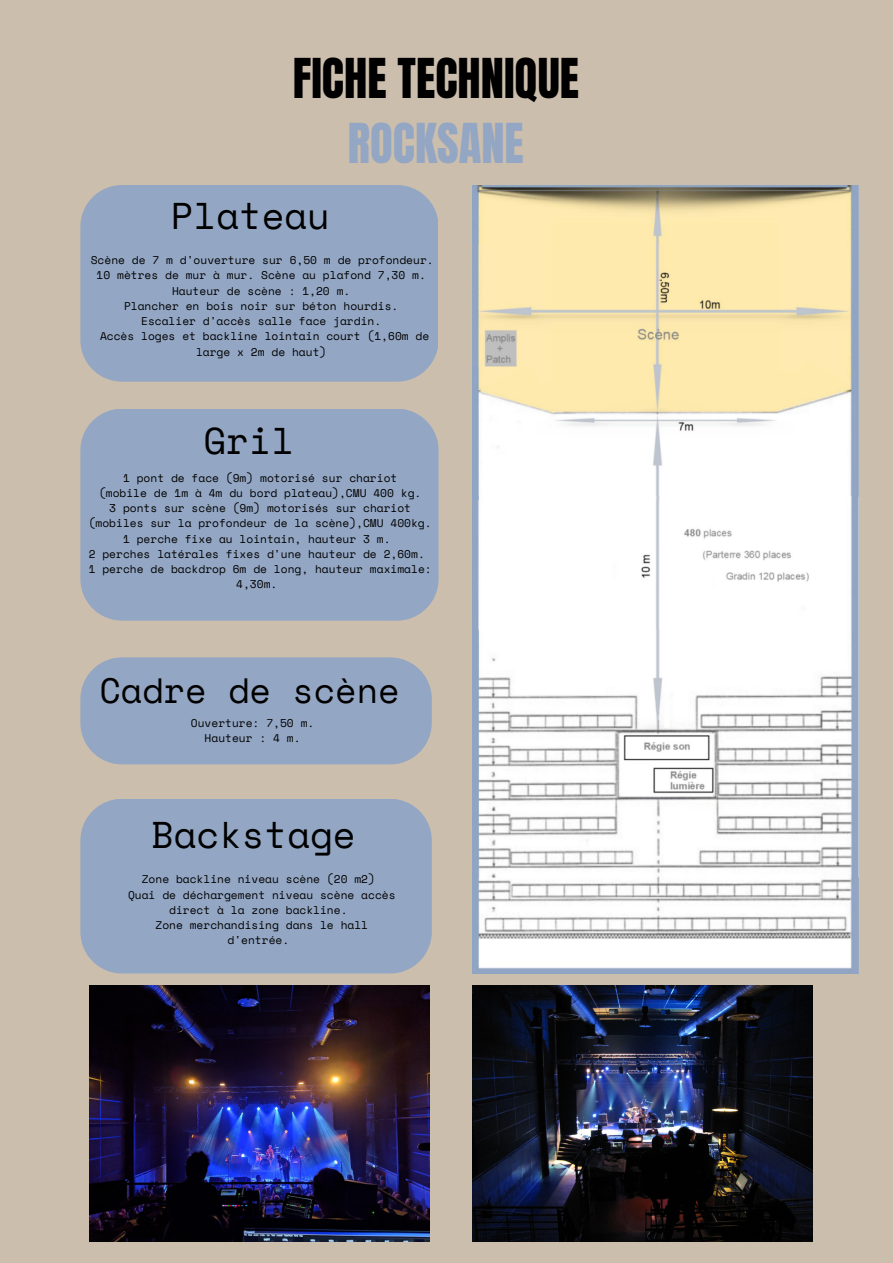
<style>
.page{position:relative;width:893px;height:1263px;background:#ccbead}
.page>*{position:absolute;margin:0;border:0;box-sizing:border-box;transform-origin:0 0}
.t1{font:46.72px/65.1px "Anton";color:#000;text-align:center}
.t2{font:37.12px "Space Mono";color:#000}
.t3{font:35.03px "Space Mono";color:#000}
.t4{font:11.18px/15.2px "Space Mono";color:#000}
.s1{color:#93a6c3}
</style>
<div class="page">
<img style="left:472px;top:185px;width:386px;height:788px">
<div style="left:80px;top:185px;width:358px;height:197px;background:#93a6c3;border-radius:42px"></div>
<div style="left:80px;top:409px;width:358px;height:212px;background:#93a6c3;border-radius:42px"></div>
<div style="left:80px;top:657px;width:351px;height:107px;background:#93a6c3;border-radius:42px"></div>
<div style="left:80px;top:799px;width:352px;height:174px;background:#93a6c3;border-radius:42px"></div>
<img style="left:89px;top:986px;width:341px;height:255px">
<img style="left:472px;top:986px;width:340px;height:255px">
<p class="t1" style="left:293px;top:47px;width:288px">FICHE TECHNIQUE<br><span class="s1">ROCKSANE</span></p>
<p class="t2" style="left:171px;top:188px;width:161px">Plateau</p>
<p class="t4" style="left:91px;top:252px;width:344px">Scène de 7 m d'ouverture sur 6,50 m de profondeur.</p>
<p class="t4" style="left:97px;top:268px;width:331px">10 mètres de mur à mur. Scène au plafond 7,30 m.</p>
<p class="t4" style="left:172px;top:283px;width:180px">Hauteur de scène : 1,20 m.</p>
<h2 class="t4" style="left:124px;top:298px;width:276px">Plancher en bois noir sur béton hourdis.</h2>
<p class="t4" style="left:141px;top:313px;width:242px">Escalier d'accès salle face jardin.</p>
<p class="t4" style="left:196px;top:329px;width:235px;text-indent:-96px">Accès loges et backline lointain court (1,60m de large x 2m de haut)</p>
<p class="t2" style="left:203px;top:412px;width:92px">Gril</p>
<p class="t4" style="left:123px;top:470px;width:276px">1 pont de face (9m) motorisé sur chariot</p>
<p class="t4" style="left:99px;top:485px;width:324px">(mobile de 1m à 4m du bord plateau),CMU 400 kg.</p>
<p class="t4" style="left:89px;top:500px;width:344px;text-align:center">3 ponts sur scène (9m) motorisés sur chariot (mobiles sur la profondeur de la scène),CMU 400kg.</p>
<h2 class="t4" style="left:123px;top:531px;width:269px">1 perche fixe au lointain, hauteur 3 m.</h2>
<p class="t4" style="left:89px;top:546px;width:338px">2 perches latérales fixes d'une hauteur de 2,60m.</p>
<p class="t4" style="left:236px;top:561px;width:197px;text-indent:-147px">1 perche de backdrop 6m de long, hauteur maximale:<br>4,30m.</p>
<h2 class="t3" style="left:99px;top:664px;width:302px">Cadre de scène</h2>
<p class="t4" style="left:191px;top:715px;width:125px">Ouverture: 7,50 m.</p>
<p class="t4" style="left:205px;top:730px;width:98px">Hauteur : 4 m.</p>
<p class="t2" style="left:151px;top:806px;width:206px">Backstage</p>
<p class="t4" style="left:142px;top:871px;width:235px">Zone backline niveau scène (20 m2)</p>
<p class="t4" style="left:169px;top:887px;width:228px;text-indent:-41px">Quai de déchargement niveau scène accès direct à la zone backline.</p>
<p class="t4" style="left:227px;top:917px;width:142px;text-indent:-72px">Zone merchandising dans le hall d'entrée.</p>
</div>
